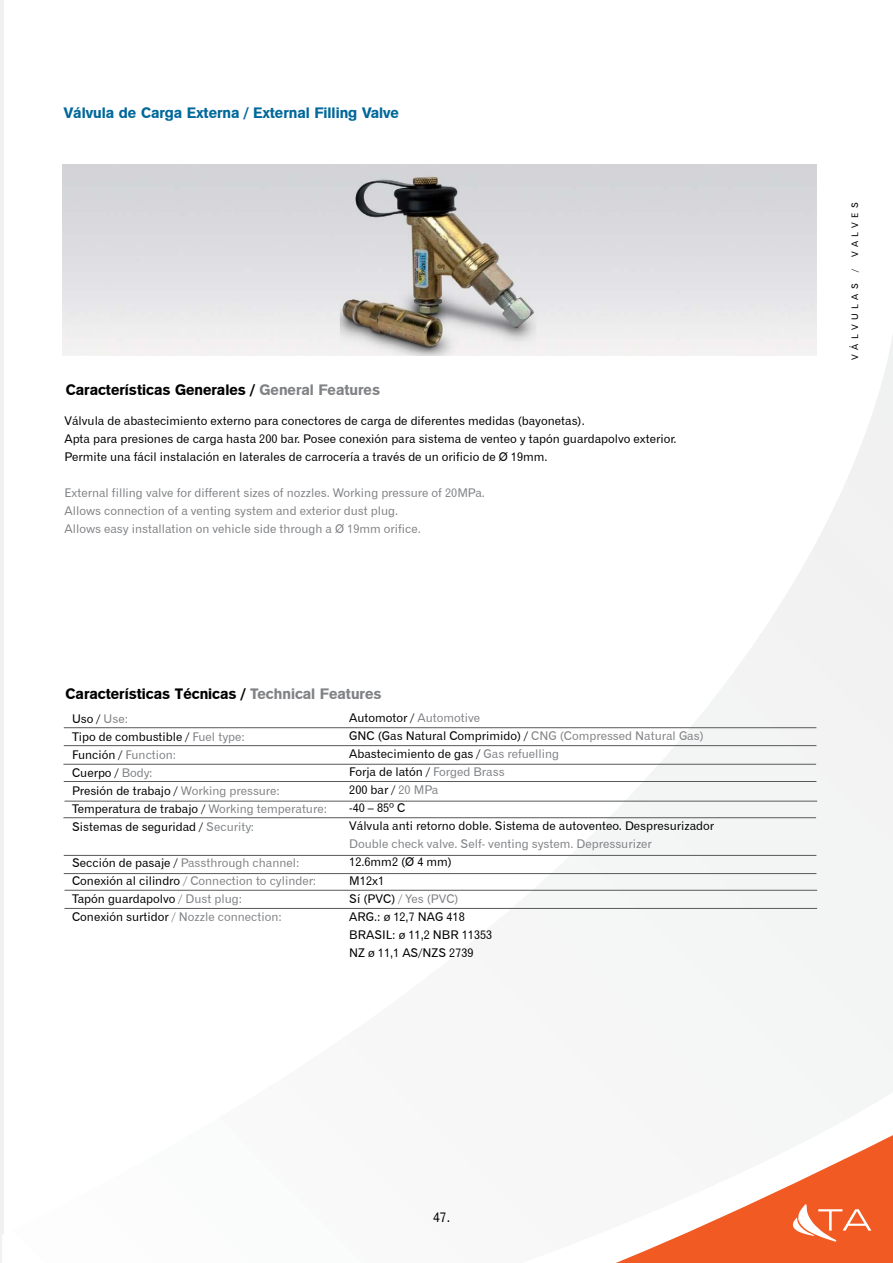
<style>
.page{position:relative;width:893px;height:1263px;background:#fff}
.page>*{position:absolute;margin:0;border:0;box-sizing:border-box;transform-origin:0 0}
.t1{font:15px "Gothic 725 BT Black A";color:#000}
.t2{font:15px "Gothic 725 BT Black A";color:#00689b}
.t3{font:13.5px "Gothic 720 BT Roman B";color:#000}
.t4{font:12px/18px "Gothic 720 BT Roman B";color:#000}
.t5{font:12px/18px "Gothic 720 BT Roman B";color:#808285}
.t6{font:9px "Gothic 720 BT Roman B";letter-spacing:.5em;color:#000}
.s1{color:#808285}
.s2{color:#000}
</style>
<div class="page">
<hr style="left:0;top:0;width:3px;height:1263px;background:#f1f1f2">
<svg style="left:672px;top:1135px;width:221px;height:128px;fill:#f15a22"></svg>
<img style="left:2px;top:1168px;width:670px;height:95px">
<img style="left:670px;top:636px;width:105px;height:568px">
<img style="left:127px;top:1117px;width:545px;height:53px">
<img style="left:670px;top:1064px;width:2px;height:53px">
<div style="left:876px;top:336px;width:17px;height:767px;background:#f3f3f3"></div>
<img style="left:670px;top:1010px;width:2px;height:54px">
<img style="left:670px;top:957px;width:2px;height:53px">
<img style="left:452px;top:903px;width:220px;height:54px">
<img style="left:848px;top:396px;width:30px;height:80px">
<svg style="left:792px;top:1204px;width:79px;height:38px"></svg>
<img style="left:63px;top:165px;width:754px;height:190px">
<hr style="left:64px;top:727px;width:752px;height:1px;background:#58595b">
<hr style="left:64px;top:801px;width:753px;height:1px;background:#58595b">
<hr style="left:64px;top:781px;width:752px;height:1px;background:#58595b">
<hr style="left:64px;top:745px;width:752px;height:1px;background:#58595b">
<hr style="left:63px;top:817px;width:753px;height:1px;background:#58595b">
<hr style="left:64px;top:855px;width:752px;height:1px;background:#58595b">
<hr style="left:64px;top:873px;width:752px;height:1px;background:#58595b">
<hr style="left:63px;top:764px;width:753px;height:1px;background:#58595b">
<hr style="left:64px;top:890px;width:753px;height:1px;background:#58595b">
<hr style="left:64px;top:908px;width:753px;height:1px;background:#58595b">
<p class="t2" style="left:64px;top:103px;width:337px">Válvula de Carga Externa / External Filling Valve</p>
<p class="t1" style="left:66px;top:381px;width:316px">Características Generales / <span class="s1">General Features</span></p>
<p class="t4" style="left:64px;top:411px;width:614px">Válvula de abastecimiento externo para conectores de carga de diferentes medidas (bayonetas).<br>Apta para presiones de carga hasta 200 bar. Posee conexión para sistema de venteo y tapón guardapolvo exterior.<br>Permite una fácil instalación en laterales de carrocería a través de un orificio de Ø 19mm.</p>
<p class="t5" style="left:64px;top:483px;width:422px">External filling valve for different sizes of nozzles. Working pressure of 20MPa.<br>Allows connection of a venting system and exterior dust plug.<br>Allows easy installation on vehicle side through a Ø 19mm orifice.</p>
<p class="t1" style="left:66px;top:684px;width:317px">Características Técnicas / <span class="s1">Technical Features</span></p>
<p class="t4" style="left:349px;top:709px;width:366px">Automotor / <span class="s1">Automotive<br></span>GNC (Gas Natural Comprimido) / <span class="s1">CNG (Compressed Natural Gas)<br></span>Abastecimiento de gas / <span class="s1">Gas refuelling<br></span>Forja de latón / <span class="s1">Forged Brass<br></span>200 bar / <span class="s1">20 MPa<br></span>-40 – 85º C<br>Válvula anti retorno doble. Sistema de autoventeo. Despresurizador</p>
<p class="t5" style="left:349px;top:835px;width:304px">Double check valve. Self- venting system. Depressurizer</p>
<p class="t4" style="left:349px;top:853px;width:145px">12.6mm2 (Ø 4 mm)<br>M12x1<br>Sí (PVC) <span class="s1">/ Yes (PVC)<br></span>ARG.: ø 12,7 NAG 418<br>BRASIL: ø 11,2 NBR 11353<br>NZ ø 11,1 AS/NZS 2739</p>
<p class="t4" style="left:72px;top:710px;width:256px">Uso / <span class="s1">Use:<br></span>Tipo de combustible / <span class="s1">Fuel type:<br></span>Función / <span class="s1">Function:<br></span>Cuerpo / <span class="s1">Body:<br></span>Presión de trabajo / <span class="s1">Working pressure:<br></span>Temperatura de trabajo / <span class="s1">Working temperature:<br></span>Sistemas de seguridad / <span class="s1">Security:</span></p>
<p class="t5" style="left:72px;top:854px;width:246px"><span class="s2">Sección de pasaje /</span> Passthrough channel:<br><span class="s2">Conexión al cilindro</span> / Connection to cylinder:<br><span class="s2">Tapón guardapolvo</span> / Dust plug:<br><span class="s2">Conexión surtidor</span> / Nozzle connection:</p>
<p class="t3" style="left:433px;top:1209px;width:19px">47.</p>
<p class="t6" style="left:849px;top:272px;width:71px;rotate:-90deg">/ VALVES</p>
<p class="t6" style="left:849px;top:360px;width:79px;rotate:-90deg">VÁLVULAS</p>
</div>
